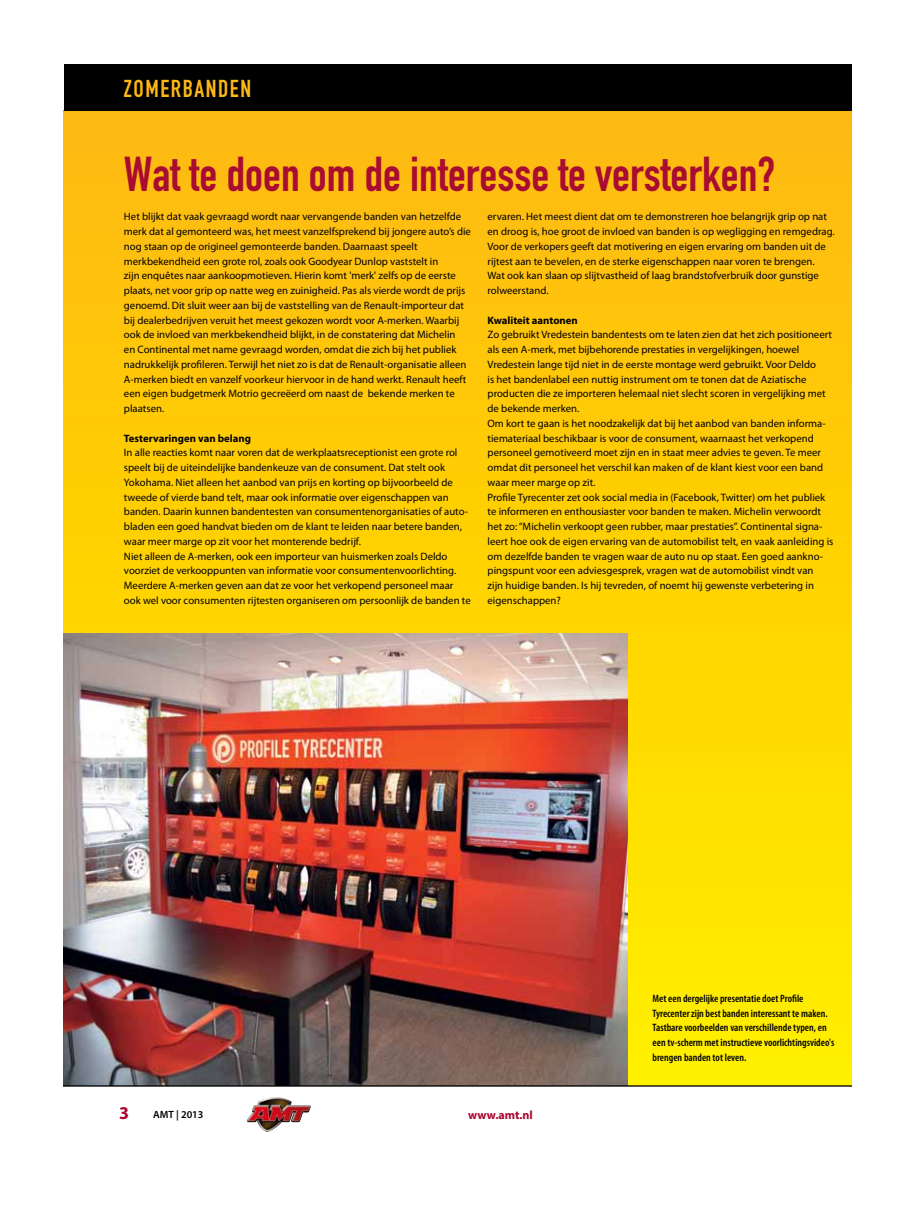
<style>
.page{position:relative;width:915px;height:1212px;background:#fff}
.page>*{position:absolute;margin:0;border:0;box-sizing:border-box;transform-origin:0 0}
.t1{font:48.3px "DIN Engschrift Std";color:#a80c31}
.t2{font:24.15px "DIN Engschrift Std";letter-spacing:.065em;color:#fdb813}
.t3{font:700 18px "Myriad Pro";color:#aa052e}
.t4{font:700 12px "Myriad Pro";color:#aa052e}
.t5{font:10.65px/14.7px "Myriad Pro";color:#000}
.t6{font:600 condensed 10.65px/14.7px "Myriad Pro";color:#000}
.t7{font:700 10.65px "Myriad Pro";color:#000}
.t8{font:600 10.5px "Myriad Pro";color:#000}
</style>
<div class="page">
<img style="left:247px;top:1097px;width:63px;height:35px">
<div style="left:64px;top:64px;width:786px;height:48px;background:#000"></div>
<div style="left:64px;top:112px;width:786px;height:974px;background:linear-gradient(to bottom,#feb80e,#fff000)"></div>
<img style="left:64px;top:633px;width:563px;height:452px">
<hr style="left:64px;top:1085px;width:786px;height:1px;background:#000">
<h2 class="t2" style="left:124px;top:75px;width:129px">ZOMERBANDEN</h2>
<h1 class="t1" style="left:124px;top:146px;width:652px">Wat te doen om de interesse te versterken?</h1>
<p class="t5" style="left:124px;top:209px;width:348px">Het blijkt dat vaak gevraagd wordt naar vervangende banden van hetzelfde merk dat al gemonteerd was, het meest vanzelfsprekend bij jongere auto’s die nog staan op de origineel gemonteerde banden. Daarnaast speelt merkbekendheid een grote rol, zoals ook Goodyear Dunlop vaststelt in<br>zijn enquêtes naar aankoopmotieven. Hierin komt 'merk' zelfs op de eerste plaats, net voor grip op natte weg en zuinigheid. Pas als vierde wordt de prijs genoemd. Dit sluit weer aan bij de vaststelling van de Renault-importeur dat bij dealerbedrijven veruit het meest gekozen wordt voor A-merken. Waarbij ook de invloed van merkbekendheid blijkt, in de constatering dat Michelin<br>en Continental met name gevraagd worden, omdat die zich bij het publiek nadrukkelijk profileren. Terwijl het niet zo is dat de Renault-organisatie alleen A-merken biedt en vanzelf voorkeur hiervoor in de hand werkt. Renault heeft een eigen budgetmerk Motrio gecreëerd om naast de bekende merken te plaatsen.</p>
<p class="t7" style="left:124px;top:431px;width:129px">Testervaringen van belang</p>
<p class="t5" style="left:124px;top:445px;width:348px">In alle reacties komt naar voren dat de werkplaatsreceptionist een grote rol speelt bij de uiteindelijke bandenkeuze van de consument. Dat stelt ook Yokohama. Niet alleen het aanbod van prijs en korting op bijvoorbeeld de tweede of vierde band telt, maar ook informatie over eigenschappen van banden. Daarin kunnen bandentesten van consumentenorganisaties of auto&shy;bladen een goed handvat bieden om de klant te leiden naar betere banden, waar meer marge op zit voor het monterende bedrijf.<br>Niet alleen de A-merken, ook een importeur van huismerken zoals Deldo voorziet de verkooppunten van informatie voor consumentenvoorlichting.<br>Meerdere A-merken geven aan dat ze voor het verkopend personeel maar ook wel voor consumenten rijtesten organiseren om persoonlijk de banden te</p>
<p class="t5" style="left:487px;top:209px;width:348px">ervaren. Het meest dient dat om te demonstreren hoe belangrijk grip op nat en droog is, hoe groot de invloed van banden is op wegligging en remgedrag.<br>Voor de verkopers geeft dat motivering en eigen ervaring om banden uit de rijtest aan te bevelen, en de sterke eigenschappen naar voren te brengen.<br>Wat ook kan slaan op slijtvastheid of laag brandstofverbruik door gunstige rolweerstand.</p>
<p class="t7" style="left:487px;top:313px;width:92px">Kwaliteit aantonen</p>
<p class="t5" style="left:487px;top:327px;width:347px">Zo gebruikt Vredestein bandentests om te laten zien dat het zich positioneert als een A-merk, met bijbehorende prestaties in vergelijkingen, hoewel Vredestein lange tijd niet in de eerste montage werd gebruikt. Voor Deldo<br>is het bandenlabel een nuttig instrument om te tonen dat de Aziatische producten die ze importeren helemaal niet slecht scoren in vergelijking met de bekende merken.<br>Om kort te gaan is het noodzakelijk dat bij het aanbod van banden informa&shy;tiemateriaal beschikbaar is voor de consument, waarnaast het verkopend personeel gemotiveerd moet zijn en in staat meer advies te geven. Te meer omdat dit personeel het verschil kan maken of de klant kiest voor een band waar meer marge op zit.<br>Profile Tyrecenter zet ook social media in (Facebook, Twitter) om het publiek te informeren en enthousiaster voor banden te maken. Michelin verwoordt het zo: “Michelin verkoopt geen rubber, maar prestaties”. Continental signa&shy;leert hoe ook de eigen ervaring van de automobilist telt, en vaak aanleiding is om dezelfde banden te vragen waar de auto nu op staat. Een goed aankno&shy;pingspunt voor een adviesgesprek, vragen wat de automobilist vindt van<br>zijn huidige banden. Is hij tevreden, of noemt hij gewenste verbetering in eigenschappen?</p>
<h3 class="t3" style="left:119px;top:1101px;width:11px">3</h3>
<p class="t8" style="left:153px;top:1107px;width:52px">AMT | 2013</p>
<p class="t4" style="left:468px;top:1107px;width:66px">www.amt.nl</p>
<p class="t6" style="left:652px;top:991px;width:183px">Met een dergelijke presentatie doet Profile Tyrecenter zijn best banden interessant te maken.<br>Tastbare voorbeelden van verschillende typen, en een tv-scherm met instructieve voorlichtingsvideo's brengen banden tot leven.</p>
</div>
